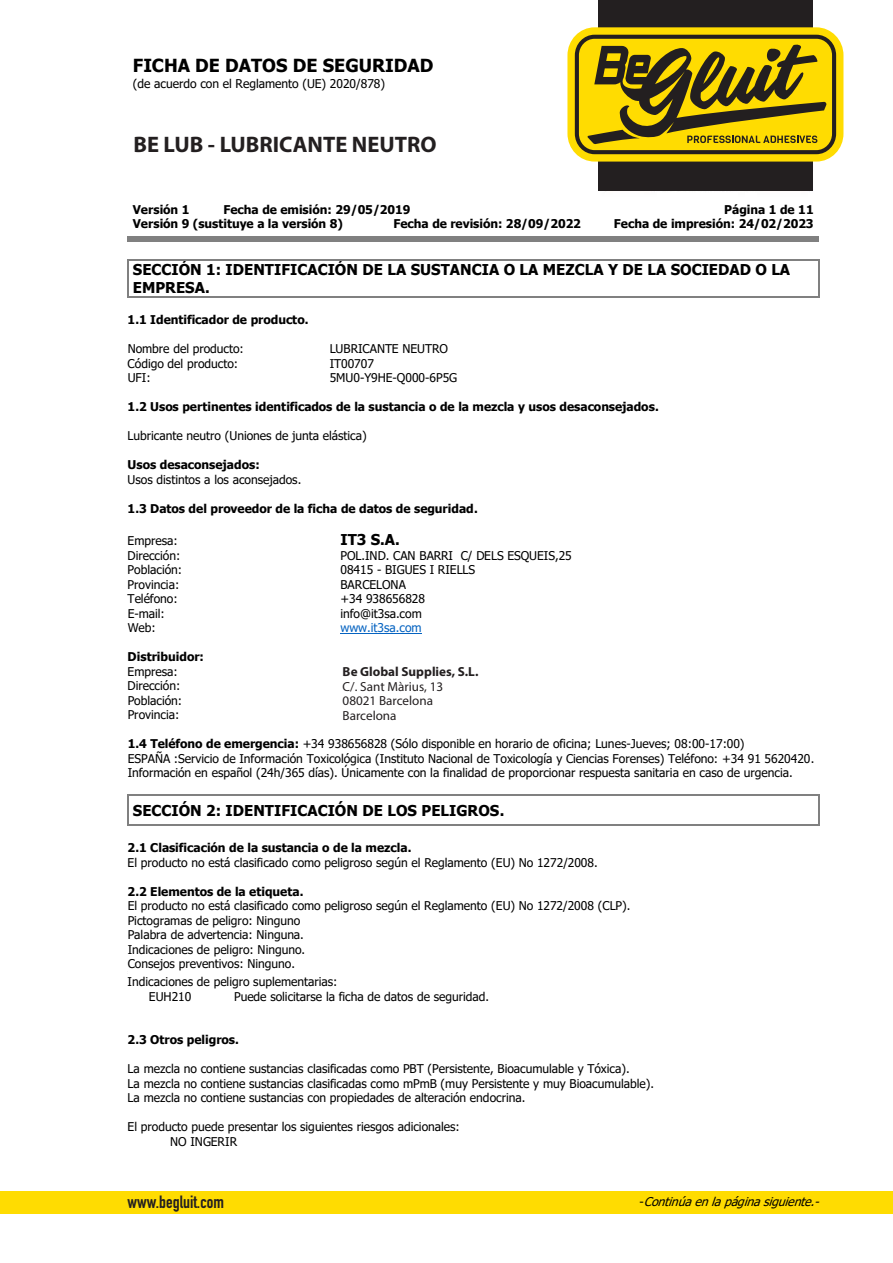
<style>
.page{position:relative;width:893px;height:1263px;background:#fff}
.page>*{position:absolute;margin:0;border:0;box-sizing:border-box;transform-origin:0 0}
.t1{font:700 22.5px "Myriad Pro";color:#231f20}
.t2{font:700 21px "Tahoma";color:#000}
.t3{font:700 18px "Tahoma";color:#000}
.t4{font:700 17.55px "DIN Condensed";color:#231f20}
.t5{font:700 15px/18px "Tahoma";color:#000}
.t6{font:13.2px/14.4px "Myriad Pro";color:#231f20}
.t7{font:700 13.2px "Myriad Pro";color:#231f20}
.t8{font:12px/14.5px "Tahoma";letter-spacing:-.005em;color:#000}
.t9{font:700 12px/14.4px "Tahoma";color:#000}
.t10{font:italic 12px "Tahoma";color:#000}
.t11{font:12px "Tahoma";color:#0563c1}
.s1{font-weight:400}
.s2{font-weight:700}
.s3{font-style:normal}
</style>
<div class="page">
<div style="left:0;top:1191px;width:893px;height:23px;background:#ffdc01"></div>
<img style="left:601px;top:190px;width:212px;height:2px">
<div style="left:128px;top:236px;width:691px;height:6px;background:#808080"></div>
<hr style="left:128px;top:259px;width:690px;height:1px;background:#808080">
<hr style="left:127px;top:260px;width:1px;height:37px;background:#808080">
<hr style="left:128px;top:297px;width:690px;height:1px;background:#808080">
<hr style="left:818px;top:260px;width:2px;height:37px;background:#808080">
<hr style="left:340px;top:633px;width:81px;height:1px;background:#0563c1">
<hr style="left:128px;top:794px;width:690px;height:2px;background:#808080">
<svg style="left:127px;top:794px;width:1px;height:32px"></svg>
<hr style="left:128px;top:824px;width:690px;height:2px;background:#808080">
<hr style="left:818px;top:796px;width:2px;height:28px;background:#808080">
<div style="left:598px;top:0;width:215px;height:190px;background:#231f20"></div>
<div style="left:567px;top:27px;width:276px;height:135px;background:#ffdc01;border-radius:28px"></div>
<svg style="left:575px;top:35px;width:261px;height:119px"></svg>
<h3 class="t3" style="left:133px;top:53px;width:302px">FICHA DE DATOS DE SEGURIDAD</h3>
<p class="t8" style="left:133px;top:77px;width:254px">(de acuerdo con el Reglamento (UE) 2020/878)</p>
<h1 class="t1" style="left:133px;top:129px;width:305px">BE LUB - LUBRICANTE NEUTRO</h1>
<h2 class="t2" style="left:133px;top:130px;width:332px">IT00707<span class="s1">-</span>LUBRICANTE NEUTRO</h2>
<p class="t9" style="left:133px;top:203px;width:58px">Versión 1</p>
<p class="t9" style="left:133px;top:203px;width:279px;text-indent:91px">Fecha de emisión: 29/05/2019<br>Versión 9 (sustituye a la versión 8)</p>
<p class="t9" style="left:393px;top:217px;width:189px">Fecha de revisión: 28/09/2022</p>
<p class="t9" style="left:614px;top:203px;width:201px;text-align:right">Página 1 de 11<br>Fecha de impresión: 24/02/2023</p>
<p class="t5" style="left:133px;top:262px;width:659px">SECCIÓN 1: IDENTIFICACIÓN DE LA SUSTANCIA O LA MEZCLA Y DE LA SOCIEDAD O LA<br>EMPRESA.</p>
<p class="t9" style="left:128px;top:313px;width:182px">1.1 Identificador de producto.</p>
<p class="t8" style="left:128px;top:342px;width:118px">Nombre del producto:</p>
<p class="t8" style="left:330px;top:342px;width:120px">LUBRICANTE NEUTRO</p>
<p class="t8" style="left:128px;top:357px;width:112px">Código del producto:</p>
<p class="t8" style="left:330px;top:357px;width:46px">IT00707</p>
<p class="t8" style="left:128px;top:371px;width:24px">UFI:</p>
<p class="t8" style="left:330px;top:371px;width:129px">5MU0-Y9HE-Q000-6P5G</p>
<p class="t9" style="left:128px;top:400px;width:533px">1.2 Usos pertinentes identificados de la sustancia o de la mezcla y usos desaconsejados.</p>
<p class="t8" style="left:128px;top:429px;width:241px">Lubricante neutro (Uniones de junta elástica)</p>
<p class="t9" style="left:128px;top:458px;width:134px">Usos desaconsejados:</p>
<p class="t8" style="left:128px;top:473px;width:175px">Usos distintos a los aconsejados.</p>
<p class="t9" style="left:128px;top:502px;width:352px">1.3 Datos del proveedor de la ficha de datos de seguridad.</p>
<p class="t8" style="left:128px;top:534px;width:52px">Empresa:</p>
<p class="t5" style="left:340px;top:531px;width:61px">IT3 S.A.</p>
<p class="t8" style="left:128px;top:549px;width:54px">Dirección:</p>
<p class="t8" style="left:340px;top:549px;width:233px">POL.IND. CAN BARRI C/ DELS ESQUEIS,25</p>
<p class="t8" style="left:128px;top:563px;width:56px">Población:</p>
<p class="t8" style="left:340px;top:563px;width:136px">08415 - BIGUES I RIELLS</p>
<p class="t8" style="left:128px;top:578px;width:53px">Provincia:</p>
<p class="t8" style="left:340px;top:578px;width:67px">BARCELONA</p>
<p class="t8" style="left:128px;top:592px;width:51px">Teléfono:</p>
<p class="t8" style="left:340px;top:592px;width:86px">+34 938656828</p>
<p class="t8" style="left:128px;top:607px;width:39px">E-mail:</p>
<p class="t8" style="left:340px;top:607px;width:83px">info@it3sa.com</p>
<p class="t8" style="left:128px;top:621px;width:30px">Web:</p>
<p class="t11" style="left:340px;top:620px;width:83px">www.it3sa.com</p>
<p class="t9" style="left:128px;top:650px;width:78px">Distribuidor:</p>
<p class="t8" style="left:128px;top:665px;width:52px">Empresa:</p>
<p class="t8" style="left:330px;top:665px;width:97px">LIMSA CORPO, SL</p>
<p class="t8" style="left:128px;top:679px;width:54px">Dirección:</p>
<p class="t8" style="left:330px;top:679px;width:168px">Ctra de Olesa (C-1414) km, 1,5</p>
<p class="t8" style="left:128px;top:694px;width:56px">Población:</p>
<p class="t8" style="left:330px;top:694px;width:125px">08292 ESPARRAGUERA</p>
<p class="t8" style="left:128px;top:708px;width:53px">Provincia:</p>
<p class="t8" style="left:328px;top:708px;width:67px">BARCELONA</p>
<p class="t8" style="left:128px;top:737px;width:688px"><span class="s2">1.4 Teléfono de emergencia:</span> +34 938656828 (Sólo disponible en horario de oficina; Lunes-Jueves; 08:00-17:00)<br>ESPAÑA :Servicio de Información Toxicológica (Instituto Nacional de Toxicología y Ciencias Forenses) Teléfono: +34 91 5620420.<br>Información en español (24h/365 días). Únicamente con la finalidad de proporcionar respuesta sanitaria en caso de urgencia.</p>
<p class="t5" style="left:133px;top:802px;width:373px">SECCIÓN 2: IDENTIFICACIÓN DE LOS PELIGROS.</p>
<p class="t9" style="left:128px;top:841px;width:285px">2.1 Clasificación de la sustancia o de la mezcla.</p>
<p class="t8" style="left:128px;top:856px;width:472px">El producto no está clasificado como peligroso según el Reglamento (EU) No 1272/2008.</p>
<p class="t9" style="left:128px;top:885px;width:177px">2.2 Elementos de la etiqueta.</p>
<p class="t8" style="left:128px;top:899px;width:504px">El producto no está clasificado como peligroso según el Reglamento (EU) No 1272/2008 (CLP).<br>Pictogramas de peligro: Ninguno<br>Palabra de advertencia: Ninguna.<br>Indicaciones de peligro: Ninguno.<br>Consejos preventivos: Ninguno.</p>
<p class="t8" style="left:149px;top:975px;width:190px;text-indent:-21px">Indicaciones de peligro suplementarias:<br>EUH210</p>
<p class="t7" style="left:343px;top:662px;width:137px">Be Global Supplies, S.L.</p>
<p class="t6" style="left:343px;top:679px;width:102px">C/. Sant Màrius, 13<br>08021 Barcelona<br>Barcelona</p>
<p class="t8" style="left:234px;top:990px;width:257px">Puede solicitarse la ficha de datos de seguridad.</p>
<p class="t9" style="left:128px;top:1033px;width:113px">2.3 Otros peligros.</p>
<p class="t8" style="left:128px;top:1062px;width:528px">La mezcla no contiene sustancias clasificadas como PBT (Persistente, Bioacumulable y Tóxica).<br>La mezcla no contiene sustancias clasificadas como mPmB (muy Persistente y muy Bioacumulable).<br>La mezcla no contiene sustancias con propiedades de alteración endocrina.</p>
<p class="t8" style="left:170px;top:1120px;width:291px;text-indent:-42px">El producto puede presentar los siguientes riesgos adicionales:<br>NO INGERIR</p>
<h3 class="t4" style="left:128px;top:1190px;width:98px">www.begluit.com</h3>
<p class="t10" style="left:640px;top:1194px;width:186px"><span class="s3">-</span> Continúaenlapáginasiguiente.-</p>
</div>
